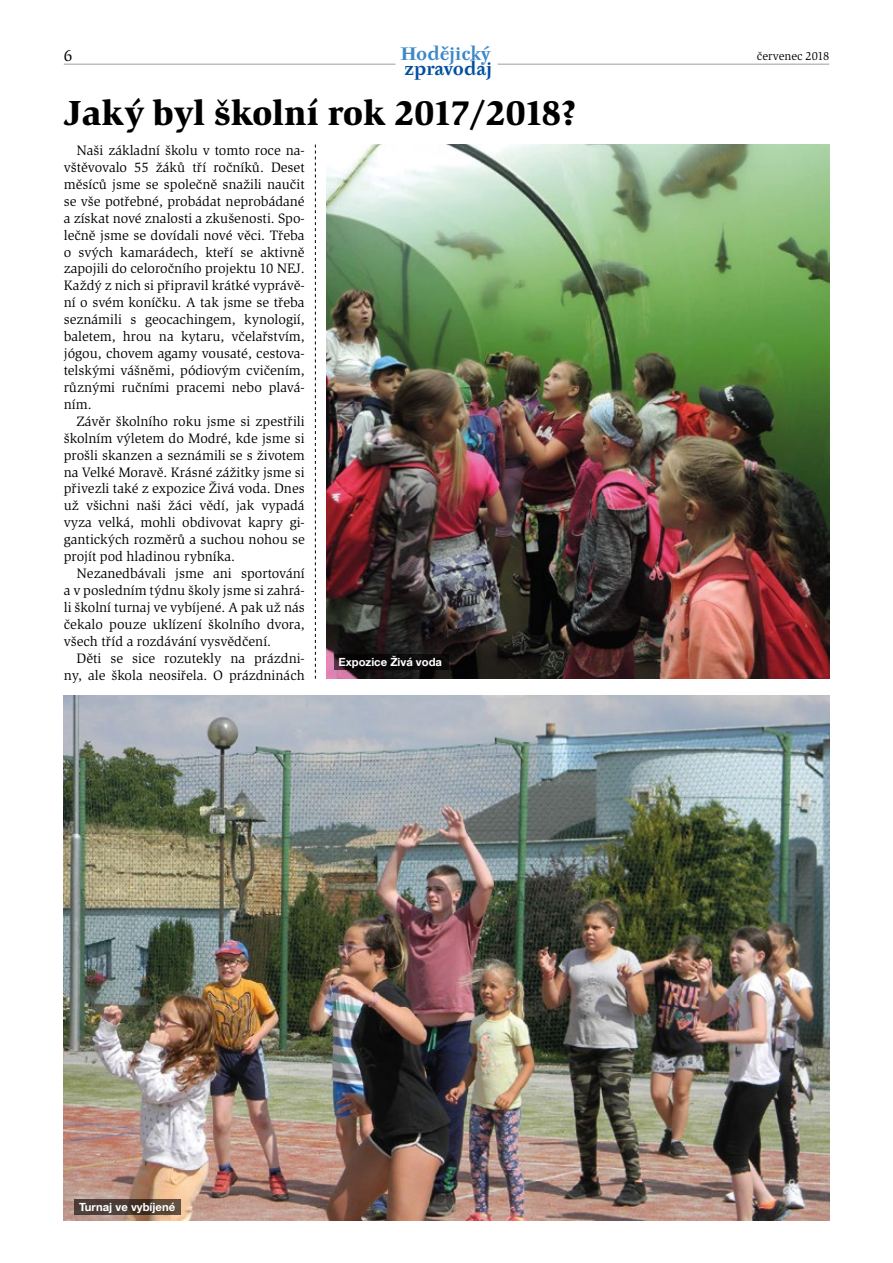
<style>
.page{position:relative;width:893px;height:1263px;background:#fff}
.page>*{position:absolute;margin:0;border:0;box-sizing:border-box;transform-origin:0 0}
.t1{font:900 36px "Slimbach Itc TCE";color:#000}
.t2{font:700 18px "Tyfa ITCCE";color:#3d88c8}
.t3{font:700 18px "Tyfa ITCCE";letter-spacing:-.01em;color:#004f9f}
.t4{font:16.5px "Slimbach Itc TCE";color:#000}
.t5{font:14.1px/17px "Slimbach Itc TCE";color:#000;text-align:justify}
.t6{font:12px "Slimbach Itc TCE";color:#000}
.t7{font:700 11.25px "Helvetica Neue LT Com";color:#fff}
</style>
<div class="page">
<hr style="left:497px;top:64px;width:332px;height:1px;background:#9d9d9c">
<hr style="left:64px;top:64px;width:331px;height:1px;background:#9d9d9c">
<svg style="left:315px;top:145px;width:1px;height:534px"></svg>
<img style="left:64px;top:696px;width:765px;height:524px">
<img style="left:326px;top:145px;width:503px;height:533px">
<svg style="left:334px;top:654px;width:115px;height:16px;fill:#0a0908"></svg>
<svg style="left:75px;top:1199px;width:106px;height:16px;fill:#4d3e39"></svg>
<p class="t4" style="left:64px;top:46px;width:10px">6</p>
<p class="t2" style="left:400px;top:43px;width:91px">Hodějický</p>
<p class="t3" style="left:405px;top:58px;width:89px">zpravodaj</p>
<h1 class="t1" style="left:64px;top:91px;width:514px">Jaký byl školní rok 2017/2018?</h1>
<p class="t5" style="left:64px;top:142px;width:242px;text-indent:13px">Naši základní školu v tomto roce na&shy;vštěvovalo 55 žáků tří ročníků. Deset měsíců jsme se společně snažili naučit se vše potřebné, probádat neprobádané a získat nové znalosti a zkušenosti. Spo&shy;lečně jsme se dovídali nové věci. Třeba o svých kamarádech, kteří se aktivně zapojili do celoročního projektu 10 NEJ.<br>Každý z nich si připravil krátké vyprávě&shy;ní o svém koníčku. A tak jsme se třeba seznámili s geocachingem, kynologií, baletem, hrou na kytaru, včelařstvím, jógou, chovem agamy vousaté, cestova&shy;telskými vášněmi, pódiovým cvičením, různými ručními pracemi nebo plavá&shy;ním.</p>
<p class="t5" style="left:64px;top:413px;width:242px;text-indent:13px">Závěr školního roku jsme si zpestřili školním výletem do Modré, kde jsme si prošli skanzen a seznámili se s životem na Velké Moravě. Krásné zážitky jsme si přivezli také z expozice Živá voda. Dnes už všichni naši žáci vědí, jak vypadá vyza velká, mohli obdivovat kapry gi&shy;gantických rozměrů a suchou nohou se projít pod hladinou rybníka.</p>
<p class="t5" style="left:64px;top:565px;width:242px;text-indent:13px">Nezanedbávali jsme ani sportování a v posledním týdnu školy jsme si zahrá&shy;li školní turnaj ve vybíjené. A pak už nás čekalo pouze uklízení školního dvora, všech tříd a rozdávání vysvědčení.</p>
<p class="t5" style="left:64px;top:650px;width:242px;text-align:right">Děti se sice rozutekly na prázdni&shy;ny, ale škola neosiřela. O prázdninách</p>
<p class="t7" style="left:338px;top:655px;width:105px">Expozice Živá voda</p>
<p class="t6" style="left:757px;top:49px;width:74px">červenec 2018</p>
<p class="t7" style="left:79px;top:1200px;width:98px">Turnaj ve vybíjené</p>
</div>
